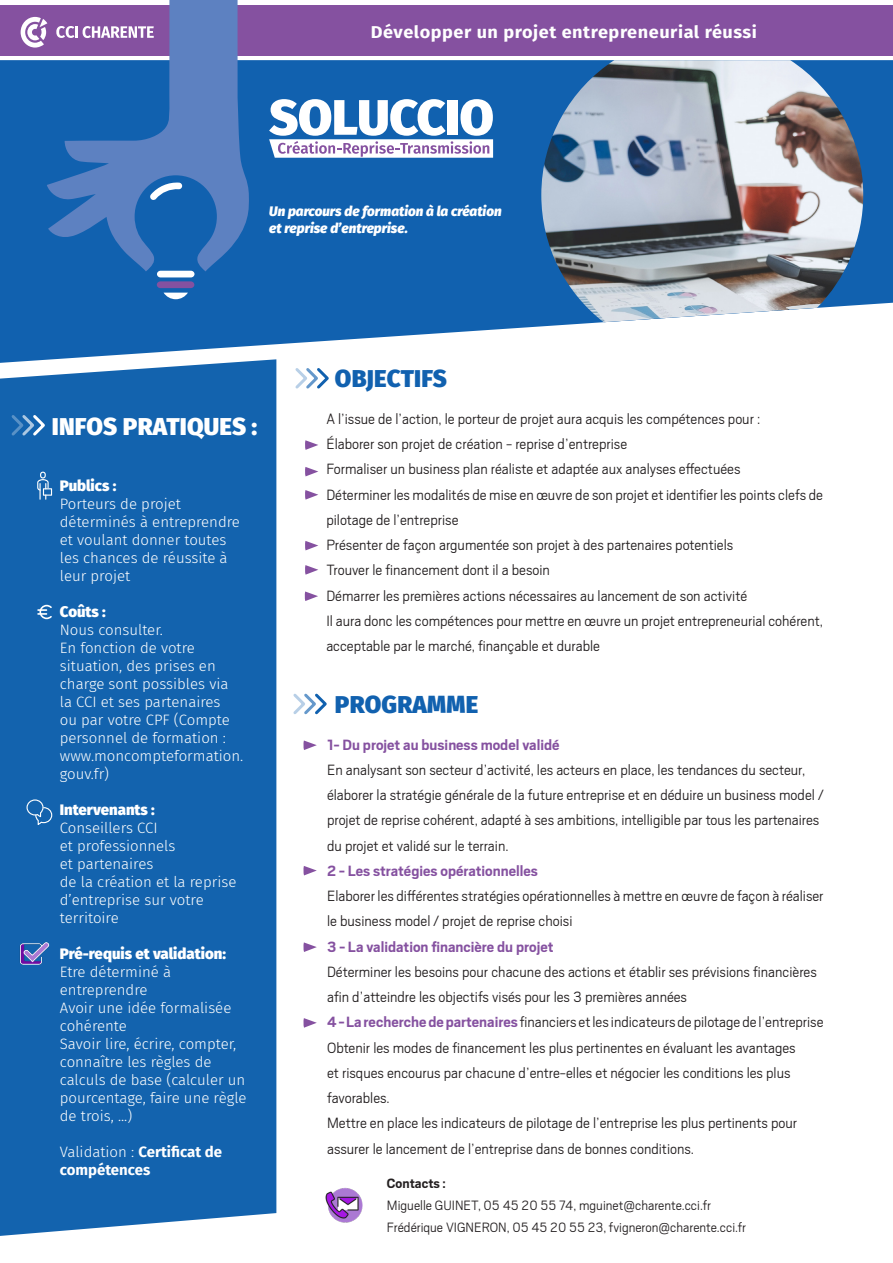
<style>
.page{position:relative;width:893px;height:1263px;background:#fff}
.page>*{position:absolute;margin:0;border:0;box-sizing:border-box;transform-origin:0 0}
.t1{font:900 24px "Fira Sans";letter-spacing:.01em;color:#1161af}
.t2{font:900 24px "Fira Sans";letter-spacing:.01em;color:#fff}
.t3{font:700 17.25px "Fira Sans";letter-spacing:.03em;color:#fff;scale:1.05 1}
.problematique{font:300 16.5px "Scout";color:#231f20}
.problematique-2{font:700 16.5px "Scout";color:#8551a0}
.t4{font:300 15px/18px "Fira Sans";color:#fff}
.problematique-3{font:300 15px "Scout";color:#231f20}
.t5{font:900 15px "Fira Sans";color:#fff}
.t6{font:700 15px/18px "Fira Sans";color:#fff}
.problematique-4{font:700 15px "Scout";color:#231f20}
.t7{font:italic 900 13.5px/16.2px "Fira Sans";color:#fff}
.s1{font-weight:300}
.s2{font-weight:700;color:#8551a0}
</style>
<div class="page">
<svg style="left:0;top:60px;width:893px;height:303px;fill:#1161af"></svg>
<svg style="left:541px;top:322px;width:322px;height:34px"></svg>
<img style="left:541px;top:60px;width:322px;height:262px">
<div style="left:0;top:6px;width:893px;height:50px;background:#8551a0"></div>
<svg style="left:47px;top:0;width:204px;height:271px"></svg>
<div style="left:157px;top:271px;width:38px;height:6px;background:#fff;border-radius:4px"></div>
<div style="left:157px;top:281px;width:37px;height:7px;background:#8551a0;border-radius:4px"></div>
<svg style="left:164px;top:293px;width:24px;height:6px"></svg>
<svg style="left:150px;top:182px;width:32px;height:18px"></svg>
<svg style="left:21px;top:17px;width:26px;height:31px"></svg>
<svg style="left:56px;top:26px;width:98px;height:12px"></svg>
<svg style="left:305px;top:440px;width:13px;height:10px"></svg>
<svg style="left:295px;top:368px;width:34px;height:21px"></svg>
<div style="left:0;top:359px;width:276px;height:877px;background:#1363ae"></div>
<svg style="left:293px;top:693px;width:34px;height:22px"></svg>
<svg style="left:37px;top:605px;width:15px;height:14px"></svg>
<svg style="left:37px;top:472px;width:15px;height:28px"></svg>
<svg style="left:26px;top:799px;width:27px;height:27px"></svg>
<svg style="left:9px;top:412px;width:39px;height:26px"></svg>
<svg style="left:269px;top:99px;width:224px;height:59px"></svg>
<svg style="left:305px;top:467px;width:13px;height:9px"></svg>
<svg style="left:305px;top:490px;width:13px;height:10px"></svg>
<svg style="left:305px;top:541px;width:13px;height:9px"></svg>
<svg style="left:305px;top:565px;width:13px;height:10px"></svg>
<svg style="left:305px;top:591px;width:13px;height:10px"></svg>
<svg style="left:303px;top:740px;width:14px;height:10px"></svg>
<svg style="left:303px;top:866px;width:14px;height:9px"></svg>
<svg style="left:303px;top:942px;width:14px;height:10px"></svg>
<svg style="left:303px;top:1018px;width:14px;height:10px"></svg>
<img style="left:19px;top:938px;width:31px;height:31px">
<img style="left:325px;top:1187px;width:37px;height:36px">
<p class="t3" style="left:371px;top:18px;width:369px">Développer un projet entrepreneurial réussi</p>
<p class="t7" style="left:269px;top:202px;width:234px">Un parcours de formation à la création et reprise d’entreprise.</p>
<p class="t2" style="left:52px;top:405px;width:207px">INFOS PRATIQUES :</p>
<p class="t5" style="left:60px;top:472px;width:58px">Publics :</p>
<p class="t4" style="left:60px;top:495px;width:182px">Porteurs de projet déterminés à entreprendre et voulant donner toutes</p>
<p class="t4" style="left:60px;top:549px;width:169px">les chances de réussite à</p>
<p class="t4" style="left:60px;top:567px;width:72px">leur projet</p>
<p class="t5" style="left:60px;top:598px;width:48px">Coûts :</p>
<p class="t4" style="left:60px;top:621px;width:104px">Nous consulter.</p>
<p class="t4" style="left:60px;top:639px;width:171px">En fonction de votre situation, des prises en charge sont possibles via la CCI et ses partenaires ou par votre CPF (Compte personnel de formation :</p>
<p class="t4" style="left:60px;top:747px;width:185px">www.moncompteformation. gouv.fr)</p>
<p class="t5" style="left:60px;top:796px;width:97px">Intervenants :</p>
<p class="t4" style="left:60px;top:819px;width:99px">Conseillers CCI</p>
<p class="t4" style="left:60px;top:837px;width:117px">et professionnels</p>
<p class="t4" style="left:60px;top:855px;width:95px">et partenaires</p>
<p class="t4" style="left:60px;top:873px;width:178px">de la création et la reprise</p>
<p class="t4" style="left:60px;top:891px;width:145px">d’entreprise sur votre territoire</p>
<p class="t5" style="left:60px;top:940px;width:168px">Pré-requis et validation:</p>
<p class="t4" style="left:60px;top:963px;width:113px">Etre déterminé à entreprendre</p>
<p class="t4" style="left:60px;top:999px;width:173px">Avoir une idée formalisée cohérente</p>
<p class="t4" style="left:60px;top:1035px;width:187px">Savoir lire, écrire, compter, connaître les règles de calculs de base (calculer un</p>
<p class="t4" style="left:60px;top:1089px;width:188px">pourcentage, faire une règle de trois, ...)</p>
<p class="t6" style="left:60px;top:1142px;width:164px"><span class="s1">Validation :</span> Certificat de compétences</p>
<p class="t1" style="left:335px;top:357px;width:114px">OBJECTIFS</p>
<p class="problematique" style="left:326px;top:408px;width:435px">A l’issue de l’action, le porteur de projet aura acquis les compétences pour :</p>
<p class="problematique" style="left:326px;top:433px;width:302px">Élaborer son projet de création - reprise d’entreprise</p>
<p class="problematique" style="left:326px;top:458px;width:416px">Formaliser un business plan réaliste et adaptée aux analyses effectuées</p>
<p class="problematique" style="left:326px;top:484px;width:498px">Déterminer les modalités de mise en œuvre de son projet et identifier les points clefs de</p>
<p class="problematique" style="left:326px;top:509px;width:134px">pilotage de l’entreprise</p>
<p class="problematique" style="left:326px;top:534px;width:408px">Présenter de façon argumentée son projet à des partenaires potentiels</p>
<p class="problematique" style="left:326px;top:559px;width:225px">Trouver le financement dont il a besoin</p>
<p class="problematique" style="left:326px;top:585px;width:422px">Démarrer les premières actions nécessaires au lancement de son activité</p>
<p class="problematique" style="left:326px;top:610px;width:498px">Il aura donc les compétences pour mettre en œuvre un projet entrepreneurial cohérent,</p>
<p class="problematique" style="left:326px;top:635px;width:275px">acceptable par le marché, finançable et durable</p>
<p class="t1" style="left:335px;top:683px;width:145px">PROGRAMME</p>
<p class="problematique-2" style="left:327px;top:734px;width:234px">1- Du projet au business model validé</p>
<p class="problematique" style="left:327px;top:759px;width:480px">En analysant son secteur d’activité, les acteurs en place, les tendances du secteur,</p>
<p class="problematique" style="left:327px;top:784px;width:498px">élaborer la stratégie générale de la future entreprise et en déduire un business model /</p>
<p class="problematique" style="left:327px;top:809px;width:494px">projet de reprise cohérent, adapté à ses ambitions, intelligible par tous les partenaires</p>
<p class="problematique" style="left:327px;top:835px;width:183px">du projet et validé sur le terrain.</p>
<p class="problematique-2" style="left:327px;top:860px;width:212px">2 - Les stratégies opérationnelles</p>
<p class="problematique" style="left:327px;top:885px;width:498px">Elaborer les différentes stratégies opérationnelles à mettre en œuvre de façon à réaliser</p>
<p class="problematique" style="left:327px;top:910px;width:247px">le business model / projet de reprise choisi</p>
<p class="problematique-2" style="left:327px;top:936px;width:228px">3 - La validation financière du projet</p>
<p class="problematique" style="left:327px;top:961px;width:491px">Déterminer les besoins pour chacune des actions et établir ses prévisions financières</p>
<p class="problematique" style="left:327px;top:986px;width:361px">afin d’atteindre les objectifs visés pour les 3 premières années</p>
<p class="problematique" style="left:327px;top:1011px;width:498px"><span class="s2">4 - La recherche de partenaires</span> financiers et les indicateurs de pilotage de l’entreprise</p>
<p class="problematique" style="left:327px;top:1037px;width:470px">Obtenir les modes de financement les plus pertinentes en évaluant les avantages</p>
<p class="problematique" style="left:327px;top:1062px;width:465px">et risques encourus par chacune d’entre-elles et négocier les conditions les plus</p>
<p class="problematique" style="left:327px;top:1087px;width:64px">favorables.</p>
<p class="problematique" style="left:327px;top:1112px;width:472px">Mettre en place les indicateurs de pilotage de l’entreprise les plus pertinents pour</p>
<p class="problematique" style="left:327px;top:1138px;width:369px">assurer le lancement de l’entreprise dans de bonnes conditions.</p>
<p class="problematique-4" style="left:387px;top:1173px;width:61px">Contacts :</p>
<p class="problematique-3" style="left:387px;top:1195px;width:326px">Miguelle GUINET, 05 45 20 55 74, mguinet@charente.cci.fr</p>
<p class="problematique-3" style="left:387px;top:1218px;width:361px">Frédérique VIGNERON, 05 45 20 55 23, fvigneron@charente.cci.fr</p>
</div>
